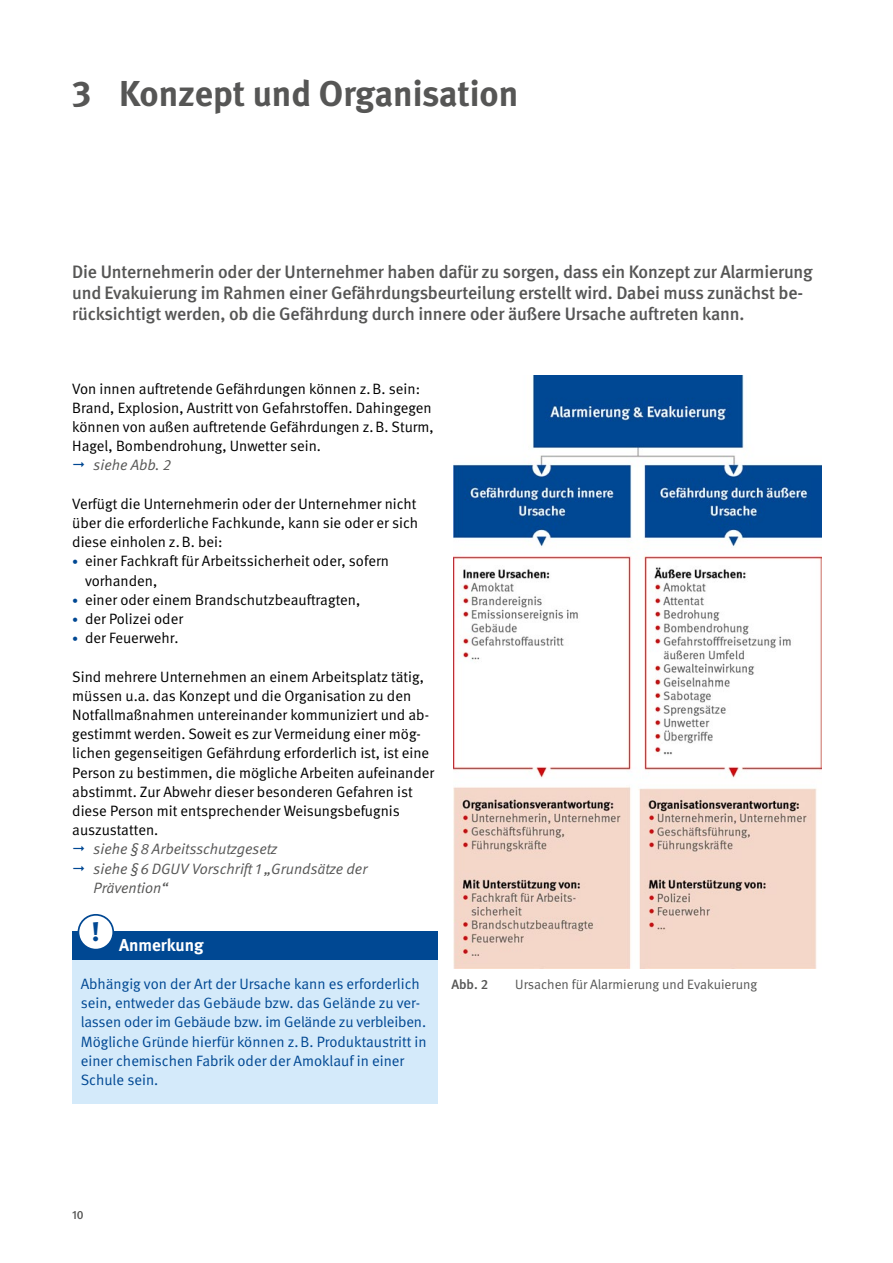
<style>
.page{position:relative;width:893px;height:1263px;background:#fff}
.page>*{position:absolute;margin:0;border:0;box-sizing:border-box;transform-origin:0 0}
.Überschriften_H1{font:700 36px "DGUV Meta";color:#565655}
.t1{font:700 27px "DGUV Meta Serif";color:#004893}
.Fließtext_AL_12pt_Spalte{font:500 18px/21px "DGUV Meta";letter-spacing:-.01em;color:#565655}
.Kasten_Schattierung_STG_Titel{font:700 17.25px "DGUV Meta";color:#fff}
.Fließtext_FT_Abstand_0{font:15px/19.2px "DGUV Meta";color:#000}
.Kasten_Schattierung_STG_FT{font:15px/19.2px "DGUV Meta";color:#004893}
.t2{font:italic 15px/19.2px "DGUV Meta";color:#565655}
.t3{font:13.5px "DGUV Meta";color:#565655}
.t4{font:500 13.5px "DGUV Meta";color:#565655}
.t5{font:500 12px "DGUV Meta";color:#565655}
.s1{font-size:12px;color:#004893}
</style>
<div class="page">
<div style="left:72px;top:931px;width:366px;height:29px;background:#004893"></div>
<div style="left:72px;top:960px;width:366px;height:143px;background:#d4eafa"></div>
<img style="left:454px;top:375px;width:367px;height:593px">
<div style="left:78px;top:915px;width:35px;height:35px;background:#fff;border-radius:50%"></div>
<div style="left:78px;top:914px;width:36px;height:36px;border:2px solid #004893;border-radius:50%"></div>
<h1 class="Überschriften_H1" style="left:72px;top:72px;width:448px">3 Konzept und Organisation</h1>
<p class="Fließtext_AL_12pt_Spalte" style="left:72px;top:262px;width:742px">Die Unternehmerin oder der Unternehmer haben dafür zu sorgen, dass ein Konzept zur Alarmierung und Evakuierung im Rahmen einer Gefährdungsbeurteilung erstellt wird. Dabei muss zunächst be&shy;rücksichtigt werden, ob die Gefährdung durch innere oder äußere Ursache auftreten kann.</p>
<p class="Fließtext_FT_Abstand_0" style="left:72px;top:379px;width:363px">Von innen auftretende Gefährdungen können z.B. sein:<br>Brand, Explosion, Austritt von Gefahrstoffen. Dahingegen können von außen auftretende Gefährdungen z.B. Sturm, Hagel, Bombendrohung, Unwetter sein.</p>
<p class="t2" style="left:94px;top:456px;width:79px">siehe Abb. 2</p>
<p class="Fließtext_FT_Abstand_0" style="left:72px;top:494px;width:347px;text-align:justify">Verfügt die Unternehmerin oder der Unternehmer nicht über die erforderliche Fachkunde, kann sie oder er sich diese einholen z.B. bei:</p>
<p class="Fließtext_FT_Abstand_0" style="left:85px;top:552px;width:305px;text-indent:-13px"><span class="s1">•</span> einer Fachkraft für Arbeitssicherheit oder, sofern vorhanden,</p>
<p class="Fließtext_FT_Abstand_0" style="left:72px;top:590px;width:290px"><span class="s1">•</span> einer oder einem Brandschutzbeauftragten,</p>
<p class="Fließtext_FT_Abstand_0" style="left:72px;top:610px;width:112px"><span class="s1">•</span> der Polizei oder</p>
<p class="Fließtext_FT_Abstand_0" style="left:72px;top:629px;width:108px"><span class="s1">•</span> der Feuerwehr.</p>
<p class="Fließtext_FT_Abstand_0" style="left:72px;top:667px;width:363px">Sind mehrere Unternehmen an einem Arbeitsplatz tätig, müssen u.a. das Konzept und die Organisation zu den Notfallmaßnahmen untereinander kommuniziert und ab&shy;gestimmt werden. Soweit es zur Vermeidung einer mög&shy;lichen gegenseitigen Gefährdung erforderlich ist, ist eine Person zu bestimmen, die mögliche Arbeiten aufeinander abstimmt. Zur Abwehr dieser besonderen Gefahren ist diese Person mit entsprechender Weisungsbefugnis auszustatten.</p>
<p class="t2" style="left:94px;top:840px;width:185px">siehe §8 Arbeitsschutzgesetz</p>
<p class="t2" style="left:94px;top:859px;width:276px">siehe §6 DGUV Vorschrift 1 „Grundsätze der<br>Prävention“</p>
<h2 class="t1" style="left:92px;top:915px;width:10px">!</h2>
<h3 class="Kasten_Schattierung_STG_Titel" style="left:119px;top:934px;width:86px">Anmerkung</h3>
<p class="Kasten_Schattierung_STG_FT" style="left:81px;top:974px;width:347px">Abhängig von der Art der Ursache kann es erforderlich sein, entweder das Gebäude bzw. das Gelände zu ver&shy;lassen oder im Gebäude bzw. im Gelände zu verbleiben.<br>Mögliche Gründe hierfür können z.B. Produktaustritt in einer chemischen Fabrik oder der Amoklauf in einer Schule sein.</p>
<p class="t4" style="left:452px;top:976px;width:38px">Abb. 2</p>
<p class="t3" style="left:515px;top:976px;width:243px">Ursachen für Alarmierung und Evakuierung</p>
<p class="t5" style="left:72px;top:1208px;width:13px">10</p>
</div>
